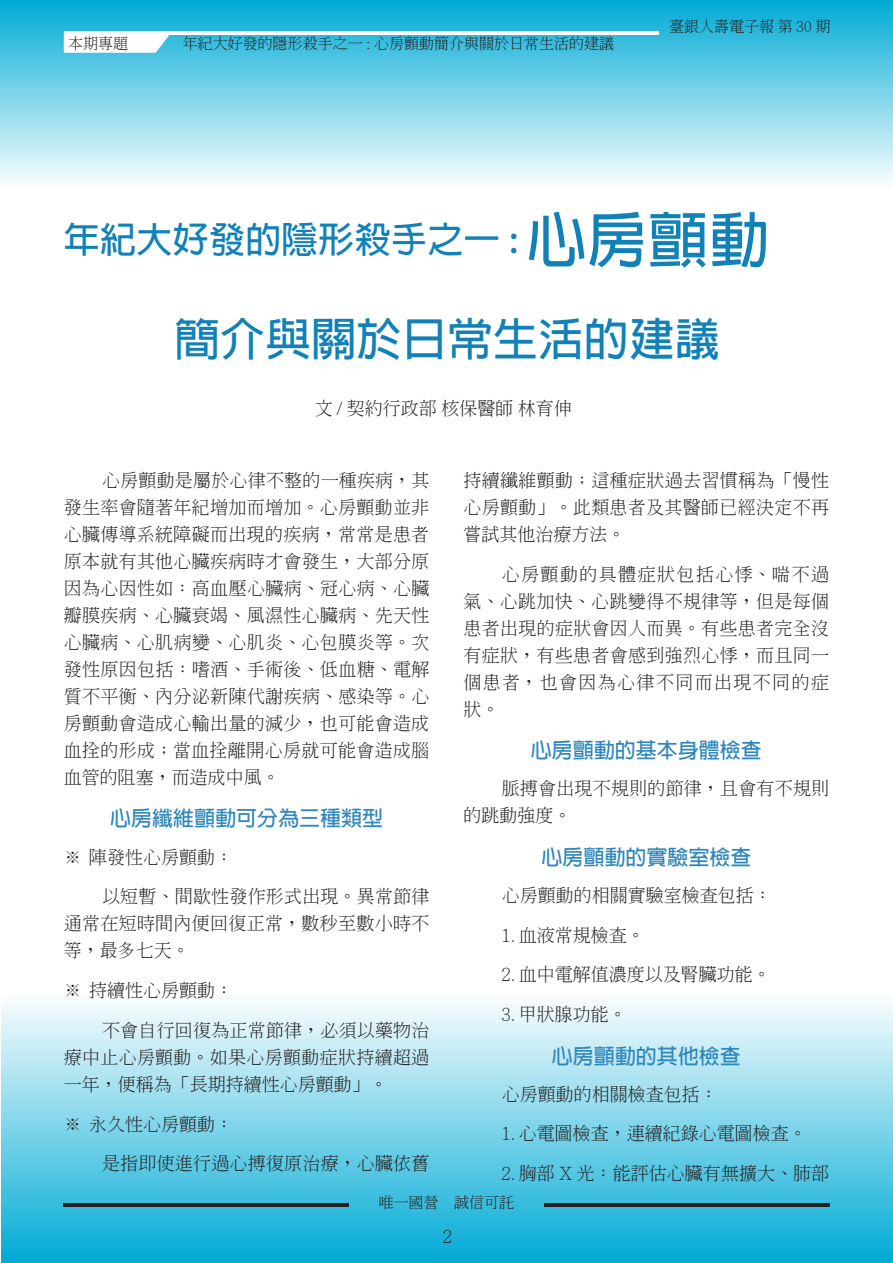
<style>
.page{position:relative;width:893px;height:1263px;background:#fff}
.page>*{position:absolute;margin:0;border:0;box-sizing:border-box;transform-origin:0 0}
.t1{font:700 45px "Adobe Fan Heiti Std";letter-spacing:.01em;color:#1181b7}
.t2{font:700 36px "Adobe Fan Heiti Std";letter-spacing:.01em;color:#1181b7}
.t3{font:700 21px "Adobe Fan Heiti Std";color:#3087bb}
.t4{font:300 18px/27px "Adobe Ming Std";letter-spacing:.01em;color:#231f20;text-align:justify}
.t5{font:300 15px "Adobe Ming Std";color:#231f20}
.s1{font-size:60px}
</style>
<div class="page">
<svg style="left:1px;top:1002px;width:892px;height:261px;background:#7ad2e8"></svg>
<svg style="left:0;top:0;width:893px;height:182px;background:#7bd3e9"></svg>
<hr style="left:64px;top:31px;width:595px;height:4px;background:#fff">
<svg style="left:64px;top:35px;width:107px;height:18px"></svg>
<hr style="left:63px;top:1203px;width:286px;height:3px;background:#231f20">
<hr style="left:544px;top:1203px;width:286px;height:3px;background:#231f20">
<p class="t5" style="left:68px;top:35px;width:61px">本期專題</p>
<p class="t5" style="left:183px;top:35px;width:433px">年紀大好發的隱形殺手之一 : 心房顫動簡介與關於日常生活的建議</p>
<p class="t5" style="left:669px;top:18px;width:163px">臺銀人壽電子報 第 30 期</p>
<p class="t2" style="left:64px;top:218px;width:706px">年紀大好發的隱形殺手之一 : <span class="s1">心房顫動</span></p>
<p class="t1" style="left:175px;top:312px;width:546px">簡介與關於日常生活的建議</p>
<p class="t4" style="left:315px;top:395px;width:259px">文 / 契約行政部 核保醫師 林育伸</p>
<p class="t4" style="left:64px;top:466px;width:367px;text-indent:38px">心房顫動是屬於心律不整的一種疾病，其發生率會隨著年紀增加而增加。心房顫動並非心臟傳導系統障礙而出現的疾病，常常是患者原本就有其他心臟疾病時才會發生，大部分原因為心因性如：高血壓心臟病、冠心病、心臟瓣膜疾病、心臟衰竭、風濕性心臟病、先天性心臟病、心肌病變、心肌炎、心包膜炎等。次發性原因包括：嗜酒、手術後、低血糖、電解質不平衡、內分泌新陳代謝疾病、感染等。心房顫動會造成心輸出量的減少，也可能會造成血拴的形成；當血拴離開心房就可能會造成腦血管的阻塞，而造成中風。</p>
<p class="t3" style="left:110px;top:806px;width:274px">心房纖維顫動可分為三種類型</p>
<p class="t4" style="left:64px;top:843px;width:171px">※ 陣發性心房顫動：</p>
<p class="t4" style="left:64px;top:883px;width:367px;text-indent:38px">以短暫、間歇性發作形式出現。異常節律通常在短時間內便回復正常，數秒至數小時不等，最多七天。</p>
<p class="t4" style="left:64px;top:976px;width:171px">※ 持續性心房顫動：</p>
<p class="t4" style="left:64px;top:1016px;width:367px;text-indent:38px">不會自行回復為正常節律，必須以藥物治療中止心房顫動。如果心房顫動症狀持續超過一年，便稱為「長期持續性心房顫動」。</p>
<p class="t4" style="left:64px;top:1110px;width:171px">※ 永久性心房顫動：</p>
<p class="t4" style="left:102px;top:1150px;width:329px">是指即使進行過心搏復原治療，心臟依舊</p>
<p class="t4" style="left:463px;top:466px;width:367px">持續纖維顫動；這種症狀過去習慣稱為「慢性心房顫動」。此類患者及其醫師已經決定不再嘗試其他治療方法。</p>
<p class="t4" style="left:463px;top:560px;width:367px;text-indent:38px">心房顫動的具體症狀包括心悸、喘不過氣、心跳加快、心跳變得不規律等，但是每個患者出現的症狀會因人而異。有些患者完全沒有症狀，有些患者會感到強烈心悸，而且同一個患者，也會因為心律不同而出現不同的症狀。</p>
<p class="t3" style="left:531px;top:738px;width:232px">心房顫動的基本身體檢查</p>
<p class="t4" style="left:463px;top:775px;width:367px;text-indent:38px">脈搏會出現不規則的節律，且會有不規則的跳動強度。</p>
<p class="t3" style="left:541px;top:844px;width:211px">心房顫動的實驗室檢查</p>
<p class="t4" style="left:502px;top:881px;width:271px">心房顫動的相關實驗室檢查包括：</p>
<p class="t4" style="left:502px;top:921px;width:145px">1. 血液常規檢查。</p>
<p class="t4" style="left:502px;top:961px;width:271px">2. 血中電解值濃度以及腎臟功能。</p>
<p class="t4" style="left:502px;top:1000px;width:127px">3. 甲狀腺功能。</p>
<p class="t3" style="left:552px;top:1043px;width:190px">心房顫動的其他檢查</p>
<p class="t4" style="left:502px;top:1080px;width:217px">心房顫動的相關檢查包括：</p>
<p class="t4" style="left:502px;top:1120px;width:307px">1. 心電圖檢查，連續紀錄心電圖檢查。</p>
<p class="t4" style="left:502px;top:1159px;width:329px">2. 胸部 X 光：能評估心臟有無擴大、肺部</p>
<p class="t5" style="left:379px;top:1194px;width:137px">唯一國營 誠信可託</p>
<p class="t4" style="left:443px;top:1222px;width:11px">2</p>
</div>
